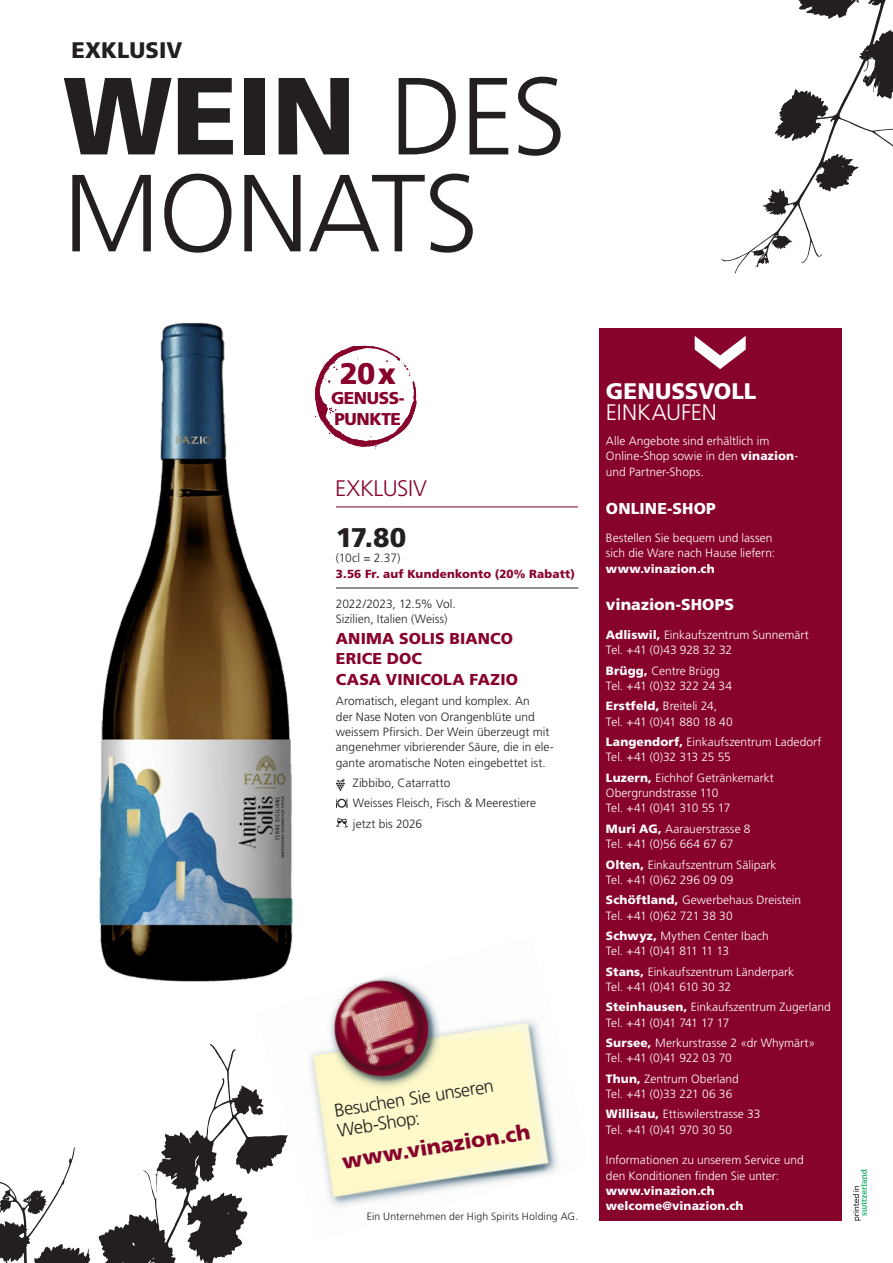
<style>
.page{position:relative;width:893px;height:1263px;background:#fff}
.page>*{position:absolute;margin:0;border:0;box-sizing:border-box;transform-origin:0 0}
.t1{font:300 109.5px/96.9px "Frutiger LT Std";letter-spacing:-.015em;color:#231f20}
.t2{font:900 29.85px "Frutiger LT Std";color:#88032c}
.t3{font:900 27px "Frutiger LT Std";color:#231f20}
.t4{font:900 22.5px "Frutiger LT Std";color:#fff}
.t5{font:300 22.5px "Frutiger LT Std";letter-spacing:-.005em;color:#fff}
.t6{font:900 22.5px "Frutiger LT Std";letter-spacing:.005em;color:#231f20}
.t7{font:300 22.5px "Frutiger LT Std";letter-spacing:-.01em;color:#88032c}
.t8{font:900 21.3px "Frutiger LT Std";color:#88032c}
.t9{font:300 18.3px/20.1px "Frutiger LT Std";color:#231f20}
.t10{font:900 17.1px/20.4px "Frutiger LT Std";letter-spacing:-.025em;color:#88032c}
.t11{font:900 15.75px/20.4px "Frutiger LT Std";letter-spacing:.005em;color:#88032c}
.t12{font:900 15.75px "Frutiger LT Std";letter-spacing:.01em;color:#fff}
.t13{font:300 12px/15.3px "Frutiger LT Std";color:#fff}
.t14{font:300 12px/15.3px "Frutiger LT Std";color:#231f20}
.t15{font:900 12px/15.3px "Frutiger LT Std";letter-spacing:.01em;color:#fff}
.t16{font:900 11.7px "Frutiger LT Std";letter-spacing:.015em;color:#88032c}
.t17{font:300 10.5px "Frutiger LT Std";letter-spacing:.01em;color:#231f20}
.s1{font-weight:900}
</style>
<div class="page">
<hr style="left:336px;top:588px;width:242px;height:1px;background:#231f20">
<img style="left:99px;top:322px;width:216px;height:660px">
<img style="left:255px;top:939px;width:303px;height:268px">
<div style="left:600px;top:328px;width:242px;height:892px;background:#88032c"></div>
<svg style="left:853px;top:1169px;width:14px;height:51px"></svg>
<svg style="left:721px;top:0;width:172px;height:273px"></svg>
<svg style="left:90px;top:1044px;width:198px;height:219px"></svg>
<svg style="left:0;top:1147px;width:90px;height:116px"></svg>
<hr style="left:336px;top:506px;width:242px;height:1px;background:#88032c">
<svg style="left:336px;top:779px;width:9px;height:12px"></svg>
<svg style="left:336px;top:798px;width:11px;height:10px"></svg>
<svg style="left:336px;top:818px;width:12px;height:10px"></svg>
<svg style="left:315px;top:346px;width:101px;height:103px"></svg>
<h3 class="t6" style="left:71px;top:36px;width:112px">EXKLUSIV</h3>
<h1 class="t1" style="left:63px;top:70px;width:505px"><span class="s1">WEIN</span> DES<br>MONATS</h1>
<h2 class="t2" style="left:340px;top:355px;width:58px">20x</h2>
<h3 class="t10" style="left:331px;top:388px;width:75px">GENUSS-<br>PUNKTE</h3>
<h3 class="t7" style="left:335px;top:476px;width:93px">EXKLUSIV</h3>
<h3 class="t3" style="left:336px;top:521px;width:72px">17.80</h3>
<p class="t14" style="left:336px;top:551px;width:66px">(10cl = 2.37)</p>
<p class="t16" style="left:336px;top:567px;width:241px">3.56 Fr. auf Kundenkonto (20% Rabatt)</p>
<p class="t14" style="left:336px;top:596px;width:121px">2022/2023, 12.5% Vol.<br>Sizilien, Italien (Weiss)</p>
<h3 class="t11" style="left:336px;top:628px;width:184px">ANIMA SOLIS BIANCO<br>ERICE DOC<br>CASA VINICOLA FAZIO</h3>
<p class="t14" style="left:336px;top:694px;width:219px">Aromatisch, elegant und komplex. An<br>der Nase Noten von Orangenblüte und weissem Pfirsich. Der Wein überzeugt mit angenehmer vibrierender Säure, die in ele&shy;gante aromatische Noten eingebettet ist.</p>
<p class="t14" style="left:353px;top:773px;width:185px;line-height:20.4px">Zibbibo, Catarratto<br>Weisses Fleisch, Fisch &amp; Meerestiere jetzt bis 2026</p>
<h3 class="t9" style="left:333px;top:1101px;width:163px;rotate:-9deg">Besuchen Sie unseren<br>Web-Shop:</h3>
<h3 class="t8" style="left:340px;top:1148px;width:192px;rotate:-9deg">www.vinazion.ch</h3>
<p class="t17" style="left:367px;top:1211px;width:213px">Ein Unternehmen der High Spirits Holding AG.</p>
<h3 class="t4" style="left:606px;top:378px;width:152px">GENUSSVOLL</h3>
<h3 class="t5" style="left:606px;top:399px;width:112px">EINKAUFEN</h3>
<p class="t13" style="left:606px;top:433px;width:194px">Alle Angebote sind erhältlich im<br>Online-Shop sowie in den <span class="s1">vinazion&shy;</span>und Partner-Shops.</p>
<h3 class="t12" style="left:606px;top:498px;width:111px">ONLINE-SHOP</h3>
<p class="t13" style="left:606px;top:530px;width:171px">Bestellen Sie bequem und lassen sich die Ware nach Hause liefern:</p>
<p class="t15" style="left:606px;top:561px;width:110px">www.vinazion.ch</p>
<h3 class="t12" style="left:606px;top:595px;width:130px">vinazion-SHOPS</h3>
<p class="t13" style="left:606px;top:627px;width:204px"><span class="s1">Adliswil,</span> Einkaufszentrum Sunnemärt<br>Tel. +41 (0)43 928 32 32</p>
<p class="t13" style="left:606px;top:663px;width:128px"><span class="s1">Brügg,</span> Centre Brügg<br>Tel. +41 (0)32 322 24 34</p>
<p class="t13" style="left:606px;top:699px;width:128px"><span class="s1">Erstfeld,</span> Breiteli 24,<br>Tel. +41 (0)41 880 18 40</p>
<p class="t13" style="left:606px;top:734px;width:217px"><span class="s1">Langendorf,</span> Einkaufszentrum Ladedorf<br>Tel. +41 (0)32 313 25 55</p>
<p class="t13" style="left:606px;top:770px;width:170px"><span class="s1">Luzern,</span> Eichhof Getränkemarkt<br>Obergrundstrasse 110<br>Tel. +41 (0)41 310 55 17</p>
<p class="t13" style="left:606px;top:821px;width:146px"><span class="s1">Muri AG,</span> Aarauerstrasse 8<br>Tel. +41 (0)56 664 67 67</p>
<p class="t13" style="left:606px;top:857px;width:172px"><span class="s1">Olten,</span> Einkaufszentrum Sälipark<br>Tel. +41 (0)62 296 09 09</p>
<p class="t13" style="left:606px;top:892px;width:197px"><span class="s1">Schöftland,</span> Gewerbehaus Dreistein<br>Tel. +41 (0)62 721 38 30</p>
<p class="t13" style="left:606px;top:928px;width:164px"><span class="s1">Schwyz,</span> Mythen Center Ibach<br>Tel. +41 (0)41 811 11 13</p>
<p class="t13" style="left:606px;top:964px;width:190px"><span class="s1">Stans,</span> Einkaufszentrum Länderpark<br>Tel. +41 (0)41 610 30 32</p>
<p class="t13" style="left:606px;top:1000px;width:226px"><span class="s1">Steinhausen,</span> Einkaufszentrum Zugerland<br>Tel. +41 (0)41 741 17 17</p>
<p class="t13" style="left:606px;top:1035px;width:211px"><span class="s1">Sursee,</span> Merkurstrasse 2 «dr Whymärt»<br>Tel. +41 (0)41 922 03 70</p>
<p class="t13" style="left:606px;top:1071px;width:134px"><span class="s1">Thun,</span> Zentrum Oberland<br>Tel. +41 (0)33 221 06 36</p>
<p class="t13" style="left:606px;top:1107px;width:156px"><span class="s1">Willisau,</span> Ettiswilerstrasse 33<br>Tel. +41 (0)41 970 30 50</p>
<p class="t13" style="left:606px;top:1153px;width:199px">Informationen zu unserem Service und den Konditionen finden Sie unter:</p>
<p class="t15" style="left:606px;top:1183px;width:139px">www.vinazion.ch welcome@vinazion.ch</p>
</div>
